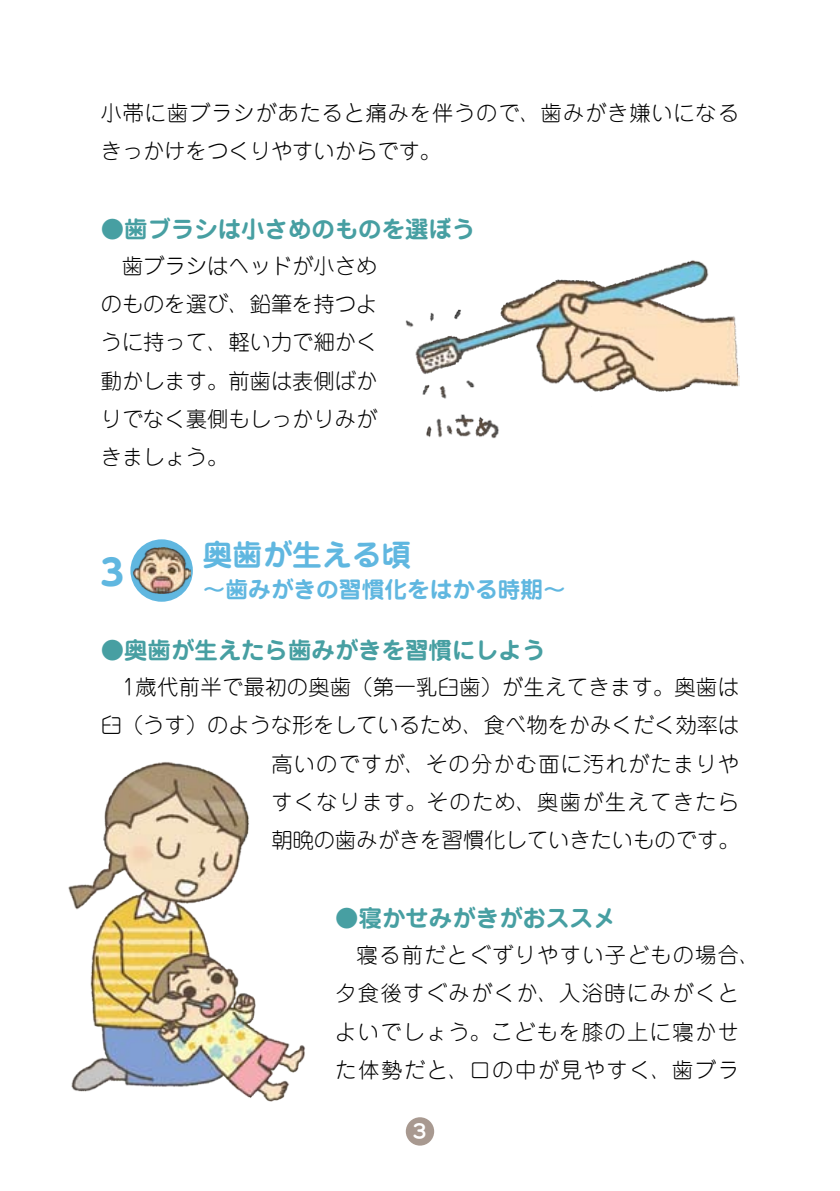
<style>
.page{position:relative;width:840px;height:1191px;background:#fff}
.page>*{position:absolute;margin:0;border:0;box-sizing:border-box;transform-origin:0 0}
.t1{font:700 35.4px "UD Shin M Go Pro";color:#60b7e0}
.t2{font:700 29.8px "Jun 501 Pro";color:#60b7e0}
.t3{font:700 23.4px "Jun 501 Pro";color:#479fa2}
.t4{font:700 22.6px "Jun 501 Pro";color:#60b7e0}
.t5{font:300 21.2px/38.2px "Jun 101 Pro";letter-spacing:.03em;color:#000;text-align:right}
.t6{font:300 21.2px/38.2px "Jun 101 Pro";letter-spacing:.065em;color:#000}
.t7{font:18.4px "UD Marugo Large Pro B";color:#fff}
</style>
<div class="page">
<div style="left:405px;top:1117px;width:29px;height:28px;background:#a89990;border-radius:50%"></div>
<svg style="left:130px;top:539px;width:63px;height:63px"></svg>
<img style="left:133px;top:547px;width:57px;height:46px">
<img style="left:405px;top:260px;width:334px;height:179px">
<img style="left:68px;top:762px;width:237px;height:340px">
<p class="t5" style="left:101px;top:91px;width:639px;text-align:left">小帯に歯ブラシがあたると痛みを伴うので、歯みがき嫌いになるきっかけをつくりやすいからです。</p>
<p class="t3" style="left:101px;top:210px;width:376px">●歯ブラシは小さめのものを選ぼう</p>
<p class="t5" style="left:101px;top:244px;width:278px;text-align:justify">　歯ブラシはヘッドが小さめのものを選び、鉛筆を持つように持って、軽い力で細かく動かします。前歯は表側ばかりでなく裏側もしっかりみがきましょう。</p>
<h1 class="t1" style="left:101px;top:543px;width:25px">3</h1>
<h2 class="t2" style="left:203px;top:531px;width:210px">奥歯が生える頃</h2>
<p class="t4" style="left:203px;top:571px;width:364px">～歯みがきの習慣化をはかる時期～</p>
<p class="t3" style="left:101px;top:631px;width:446px">●奥歯が生えたら歯みがきを習慣にしよう</p>
<p class="t5" style="left:101px;top:665px;width:640px">　1歳代前半で最初の奥歯（第一乳臼歯）が生えてきます。奥歯は臼（うす）のような形をしているため、食べ物をかみくだく効率は高いのですが、その分かむ面に汚れがたまりや<br>すくなります。そのため、奥歯が生えてきたら<br>朝晩の歯みがきを習慣化していきたいものです。</p>
<p class="t3" style="left:335px;top:899px;width:282px">●寝かせみがきがおススメ</p>
<p class="t6" style="left:335px;top:933px;width:426px">　寝る前だとぐずりやすい子どもの場合、夕食後すぐみがくか、入浴時にみがくとよいでしょう。こどもを膝の上に寝かせた体勢だと、口の中が見やすく、歯ブラ</p>
<p class="t7" style="left:413px;top:1115px;width:15px">3</p>
</div>
